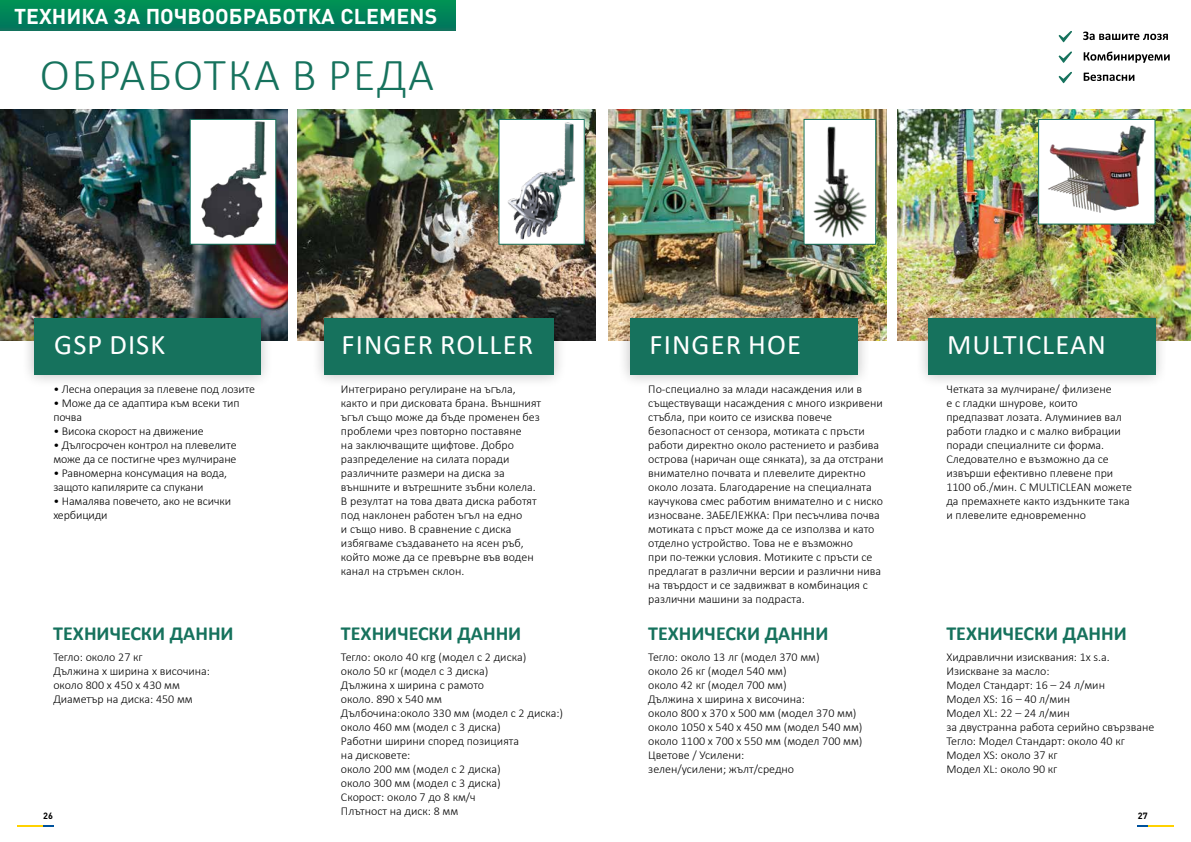
<style>
.page{position:relative;width:1191px;height:842px;background:#fff}
.page>*{position:absolute;margin:0;border:0;box-sizing:border-box;transform-origin:0 0}
.t1{font:300 46px "Calibri";letter-spacing:.04em;color:#16725d}
.t2{font:28.5px "Calibri";letter-spacing:.04em;color:#fff}
.t3{font:700 21.2px "DIN Pro";color:#fff}
.t4{font:700 20px "Calibri";color:#16725d}
.t5{font:300 12px/14px "Calibri";color:#000}
.t6{font:700 9px "DIN Pro";color:#000}
</style>
<div class="page">
<svg style="left:1137px;top:825px;width:37px;height:1px"></svg>
<svg style="left:17px;top:825px;width:37px;height:1px"></svg>
<img style="left:898px;top:110px;width:293px;height:230px">
<img style="left:608px;top:110px;width:278px;height:230px">
<img style="left:298px;top:110px;width:297px;height:231px">
<img style="left:0;top:110px;width:287px;height:230px">
<div style="left:21px;top:306px;width:252px;height:82px;background:#000;opacity:.25"></div>
<div style="left:34px;top:319px;width:226px;height:56px;background:#16725d"></div>
<div style="left:311px;top:306px;width:255px;height:82px;background:#000;opacity:.25"></div>
<div style="left:324px;top:319px;width:229px;height:56px;background:#16725d"></div>
<div style="left:617px;top:306px;width:253px;height:82px;background:#000;opacity:.25"></div>
<div style="left:630px;top:319px;width:227px;height:56px;background:#16725d"></div>
<div style="left:915px;top:306px;width:253px;height:82px;background:#000;opacity:.25"></div>
<div style="left:927px;top:319px;width:228px;height:56px;background:#16725d"></div>
<svg style="left:0;top:0;width:455px;height:31px;background:#018358"></svg>
<img style="left:192px;top:121px;width:82px;height:122px">
<div style="left:190px;top:119px;width:86px;height:126px;border:1px solid #16725d"></div>
<img style="left:500px;top:121px;width:82px;height:122px">
<div style="left:498px;top:119px;width:86px;height:126px;border:1px solid #16725d"></div>
<svg style="left:1083px;top:32px;width:84px;height:8px"></svg>
<svg style="left:1083px;top:73px;width:51px;height:8px"></svg>
<svg style="left:1083px;top:52px;width:86px;height:11px"></svg>
<svg style="left:1058px;top:72px;width:14px;height:12px"></svg>
<svg style="left:1058px;top:51px;width:14px;height:12px"></svg>
<svg style="left:1058px;top:31px;width:14px;height:12px"></svg>
<img style="left:805px;top:121px;width:69px;height:122px">
<div style="left:803px;top:119px;width:73px;height:126px;border:1px solid #16725d"></div>
<div style="left:1038px;top:119px;width:117px;height:105px;background:#fff"></div>
<img style="left:1048px;top:125px;width:98px;height:88px">
<div style="left:1038px;top:119px;width:117px;height:105px;border:1px solid #16725d"></div>
<h3 class="t3" style="left:14px;top:2px;width:425px">ТЕХНИКА ЗА ПОЧВООБРАБОТКА CLEMENS</h3>
<h1 class="t1" style="left:40px;top:46px;width:395px">ОБРАБОТКА В РЕДА</h1>
<h2 class="t2" style="left:54px;top:325px;width:112px">GSP DISK</h2>
<h2 class="t2" style="left:341px;top:325px;width:193px">FINGER ROLLER</h2>
<h2 class="t2" style="left:649px;top:325px;width:153px">FINGER HOE</h2>
<h2 class="t2" style="left:947px;top:325px;width:160px">MULTICLEAN</h2>
<p class="t5" style="left:53px;top:382px;width:203px">• Лесна операция за плевене под лозите</p>
<p class="t5" style="left:53px;top:396px;width:188px">• Може да се адаптира към всеки тип почва</p>
<p class="t5" style="left:53px;top:424px;width:152px">• Висока скорост на движение</p>
<p class="t5" style="left:53px;top:438px;width:185px">• Дългосрочен контрол на плевелите може да се постигне чрез мулчиране</p>
<p class="t5" style="left:53px;top:466px;width:175px">• Равномерна консумация на вода, защото капилярите са спукани</p>
<p class="t5" style="left:53px;top:494px;width:179px">• Намалява повечето, ако не всички хербициди</p>
<p class="t5" style="left:341px;top:382px;width:202px">Интегрирано регулиране на ъгъла, както и при дисковата брана. Външният ъгъл също може да бъде променен без проблеми чрез повторно поставяне<br>на заключващите щифтове. Добро разпределение на силата поради различните размери на диска за външните и вътрешните зъбни колела.<br>В резултат на това двата диска работят под наклонен работен ъгъл на едно<br>и също ниво. В сравнение с диска избягваме създаването на ясен ръб, който може да се превърне във воден канал на стръмен склон.</p>
<p class="t5" style="left:648px;top:382px;width:237px">По-специално за млади насаждения или в съществуващи насаждения с много изкривени стъбла, при които се изисква повече безопасност от сензора, мотиката с пръсти работи директно около растението и разбива острова (наричан още сянката), за да отстрани внимателно почвата и плевелите директно около лозата. Благодарение на специалната каучукова смес работим внимателно и с ниско износване. ЗАБЕЛЕЖКА: При песъчлива почва мотиката с пръст може да се използва и като отделно устройство. Това не е възможно<br>при по-тежки условия. Мотиките с пръсти се предлагат в различни версии и различни нива на твърдост и се задвижват в комбинация с различни машини за подраста.</p>
<p class="t5" style="left:946px;top:382px;width:187px">Четката за мулчиране/ филизене<br>е с гладки шнурове, които предпазват лозата. Алуминиев вал работи гладко и с малко вибрации поради специалните си форма.<br>Следователно е възможно да се извърши ефективно плевене при<br>1100 об./мин. С MULTICLEAN можете да премахнете както издънките така и плевелите едновременно</p>
<h3 class="t4" style="left:53px;top:619px;width:182px">ТЕХНИЧЕСКИ ДАННИ</h3>
<h3 class="t4" style="left:341px;top:619px;width:182px">ТЕХНИЧЕСКИ ДАННИ</h3>
<h3 class="t4" style="left:648px;top:619px;width:182px">ТЕХНИЧЕСКИ ДАННИ</h3>
<h3 class="t4" style="left:946px;top:619px;width:182px">ТЕХНИЧЕСКИ ДАННИ</h3>
<p class="t5" style="left:53px;top:650px;width:158px">Тегло: около 27 кг<br>Дължина x ширина x височина: около 800 x 450 x 430 мм<br>Диаметър на диска: 450 мм</p>
<p class="t5" style="left:648px;top:650px;width:216px">Тегло: около 13 лг (модел 370 мм)<br>около 26 кг (модел 540 мм)<br>около 42 кг (модел 700 мм)<br>Дължина x ширина x височина:<br>около 800 x 370 x 500 мм (модел 370 мм) около 1050 x 540 x 450 мм (модел 540 мм) около 1100 x 700 x 550 мм (модел 700 мм)<br>Цветове / Усилени:<br>зелен/усилени; жълт/средно</p>
<p class="t5" style="left:341px;top:650px;width:224px">Тегло: около 40 кгg (модел с 2 диска)<br>около 50 кг (модел с 3 диска)<br>Дължина x ширина с рамото<br>около. 890 x 540 мм<br>Дълбочина:около 330 мм (модел с 2 диска:) около 460 мм (модел с 3 диска)<br>Работни ширини според позицията<br>на дисковете:<br>около 200 мм (модел с 2 диска)<br>около 300 мм (модел с 3 диска)<br>Скорост: около 7 до 8 км/ч<br>Плътност на диск: 8 мм</p>
<p class="t5" style="left:946px;top:650px;width:209px">Хидравлични изисквания: 1x s.a.<br>Изискване за масло:<br>Модел Стандарт: 16 – 24 л/мин<br>Модел XS: 16 – 40 л/мин<br>Модел XL: 22 – 24 л/мин<br>за двустранна работа серийно свързване<br>Тегло: Модел Стандарт: около 40 кг<br>Модел XS: около 37 кг<br>Модел XL: около 90 кг</p>
<p class="t6" style="left:43px;top:809px;width:11px">26</p>
<p class="t6" style="left:1137px;top:809px;width:11px">27</p>
</div>
